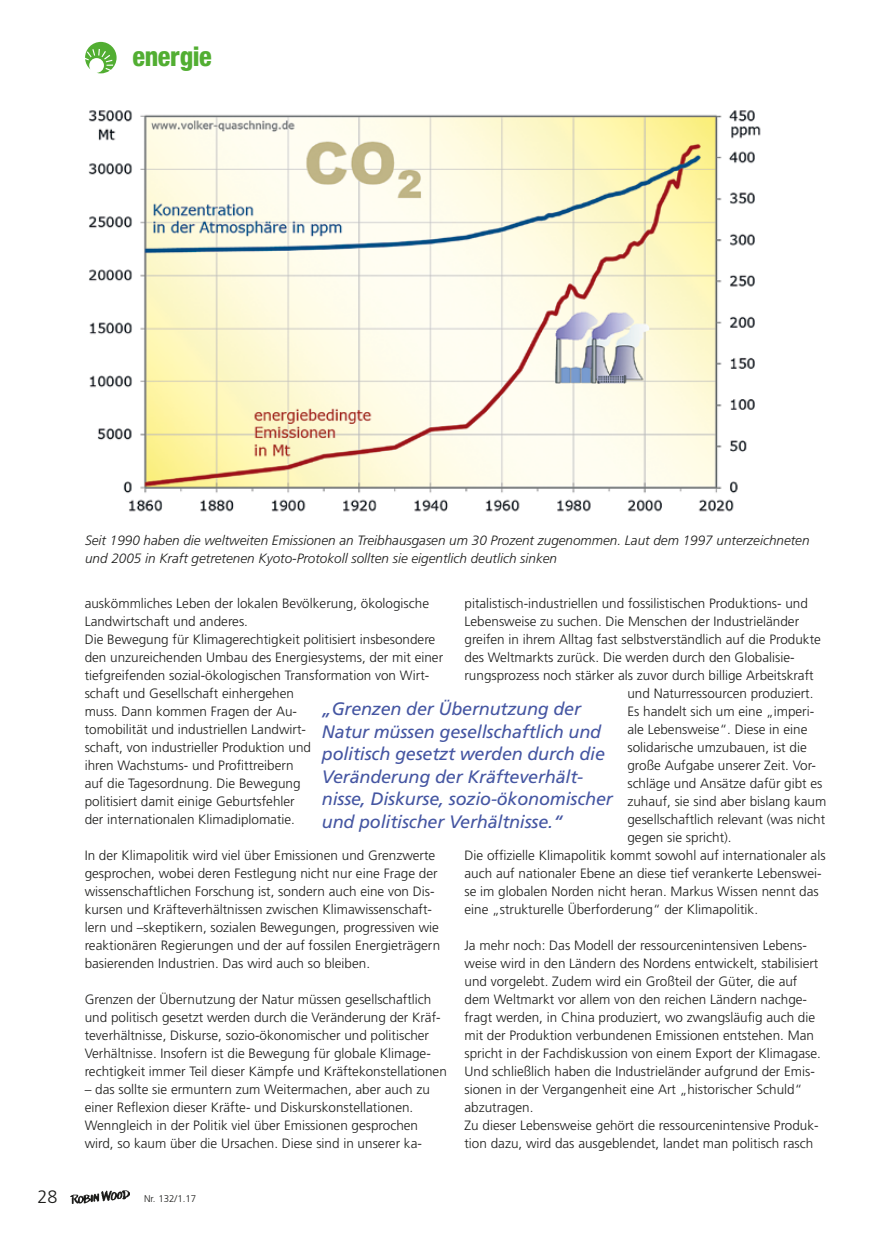
<style>
.page{position:relative;width:872px;height:1242px;background:#fff}
.page>*{position:absolute;margin:0;border:0;box-sizing:border-box;transform-origin:0 0}
.t1{font:800 condensed 27px "Helvetica Neue LT";letter-spacing:-.015em;color:#52ae32}
.t2{font:italic 18px/22.5px "Frutiger LT";letter-spacing:-.01em;color:#4556a2}
.t3{font:300 18px "Frutiger LT";color:#1d1d1b}
.t4{font:300 13.5px/18px "Frutiger LT";color:#1d1d1b}
.t5{font:italic 300 13.5px/18px "Frutiger LT";color:#1d1d1b}
.t6{font:300 9.75px "Frutiger LT";color:#1d1d1b}
</style>
<div class="page">
<svg style="left:85px;top:42px;width:32px;height:31px"></svg>
<img style="left:70px;top:1190px;width:59px;height:13px">
<img style="left:88px;top:110px;width:673px;height:402px">
<h1 class="t1" style="left:132px;top:40px;width:81px">energie</h1>
<p class="t5" style="left:85px;top:531px;width:726px">Seit 1990 haben die weltweiten Emissionen an Treibhausgasen um 30 Prozent zugenommen. Laut dem 1997 unterzeichneten und 2005 in Kraft getretenen Kyoto-Protokoll sollten sie eigentlich deutlich sinken</p>
<p class="t4" style="left:464px;top:594px;width:345px">pitalistisch-industriellen und fossilistischen Produktions- und</p>
<p class="t4" style="left:464px;top:612px;width:336px">Lebensweise zu suchen. Die Menschen der Industrieländer</p>
<p class="t4" style="left:464px;top:630px;width:358px">greifen in ihrem Alltag fast selbstverständlich auf die Produkte</p>
<p class="t4" style="left:464px;top:648px;width:332px">des Weltmarkts zurück. Die werden durch den Globalisie-</p>
<p class="t4" style="left:464px;top:666px;width:351px">rungsprozess noch stärker als zuvor durch billige Arbeitskraft</p>
<p class="t4" style="left:627px;top:684px;width:188px">und Naturressourcen produziert.</p>
<p class="t4" style="left:627px;top:702px;width:188px">Es handelt sich um eine „imperi-</p>
<p class="t4" style="left:627px;top:720px;width:182px">ale Lebensweise“. Diese in eine</p>
<p class="t4" style="left:627px;top:738px;width:181px">solidarische umzubauen, ist die</p>
<p class="t4" style="left:627px;top:756px;width:190px">große Aufgabe unserer Zeit. Vor-</p>
<p class="t4" style="left:627px;top:774px;width:197px">schläge und Ansätze dafür gibt es</p>
<p class="t4" style="left:627px;top:792px;width:200px">zuhauf, sie sind aber bislang kaum</p>
<p class="t4" style="left:627px;top:810px;width:199px">gesellschaftlich relevant (was nicht</p>
<p class="t4" style="left:627px;top:828px;width:106px">gegen sie spricht).</p>
<p class="t4" style="left:464px;top:846px;width:362px">Die offizielle Klimapolitik kommt sowohl auf internationaler als</p>
<p class="t4" style="left:464px;top:864px;width:359px">auch auf nationaler Ebene an diese tief verankerte Lebenswei-</p>
<p class="t4" style="left:464px;top:882px;width:356px">se im globalen Norden nicht heran. Markus Wissen nennt das</p>
<p class="t4" style="left:464px;top:900px;width:295px">eine „strukturelle Überforderung“ der Klimapolitik.</p>
<p class="t4" style="left:464px;top:936px;width:358px">Ja mehr noch: Das Modell der ressourcenintensiven Lebens&shy;weise wird in den Ländern des Nordens entwickelt, stabilisiert und vorgelebt. Zudem wird ein Großteil der Güter, die auf dem Weltmarkt vor allem von den reichen Ländern nachge&shy;fragt werden, in China produziert, wo zwangsläufig auch die mit der Produktion verbundenen Emissionen entstehen. Man spricht in der Fachdiskussion von einem Export der Klimagase.<br>Und schließlich haben die Industrieländer aufgrund der Emis&shy;sionen in der Vergangenheit eine Art „historischer Schuld“ abzutragen.<br>Zu dieser Lebensweise gehört die ressourcenintensive Produk&shy;tion dazu, wird das ausgeblendet, landet man politisch rasch</p>
<p class="t4" style="left:85px;top:594px;width:360px">auskömmliches Leben der lokalen Bevölkerung, ökologische Landwirtschaft und anderes.<br>Die Bewegung für Klimagerechtigkeit politisiert insbesondere den unzureichenden Umbau des Energiesystems, der mit einer tiefgreifenden sozial-ökologischen Transformation von Wirt&shy;schaft und Gesellschaft einhergehen<br>muss. Dann kommen Fragen der Au-<br>tomobilität und industriellen Landwirt-<br>schaft, von industrieller Produktion und<br>ihren Wachstums- und Profittreibern<br>auf die Tagesordnung. Die Bewegung<br>politisiert damit einige Geburtsfehler<br>der internationalen Klimadiplomatie.</p>
<p class="t4" style="left:85px;top:846px;width:357px">In der Klimapolitik wird viel über Emissionen und Grenzwerte gesprochen, wobei deren Festlegung nicht nur eine Frage der wissenschaftlichen Forschung ist, sondern auch eine von Dis&shy;kursen und Kräfteverhältnissen zwischen Klimawissenschaft&shy;lern und –skeptikern, sozialen Bewegungen, progressiven wie reaktionären Regierungen und der auf fossilen Energieträgern basierenden Industrien. Das wird auch so bleiben.</p>
<p class="t4" style="left:85px;top:990px;width:364px">Grenzen der Übernutzung der Natur müssen gesellschaftlich und politisch gesetzt werden durch die Veränderung der Kräf&shy;teverhältnisse, Diskurse, sozio-ökonomischer und politischer Verhältnisse. Insofern ist die Bewegung für globale Klimage&shy;rechtigkeit immer Teil dieser Kämpfe und Kräftekonstellationen</p>
<p class="t4" style="left:85px;top:1080px;width:347px">– das sollte sie ermuntern zum Weitermachen, aber auch zu einer Reflexion dieser Kräfte- und Diskurskonstellationen.<br>Wenngleich in der Politik viel über Emissionen gesprochen wird, so kaum über die Ursachen. Diese sind in unserer ka-</p>
<h2 class="t2" style="left:322px;top:698px;width:292px">„Grenzen der Übernutzung der Natur müssen gesellschaftlich und politisch gesetzt werden durch die Veränderung der Kräfteverhält&shy;nisse, Diskurse, sozio-ökonomischer und politischer Verhältnisse.“</h2>
<h2 class="t3" style="left:37px;top:1186px;width:22px">28</h2>
<p class="t6" style="left:144px;top:1193px;width:54px">Nr. 132/1.17</p>
</div>
